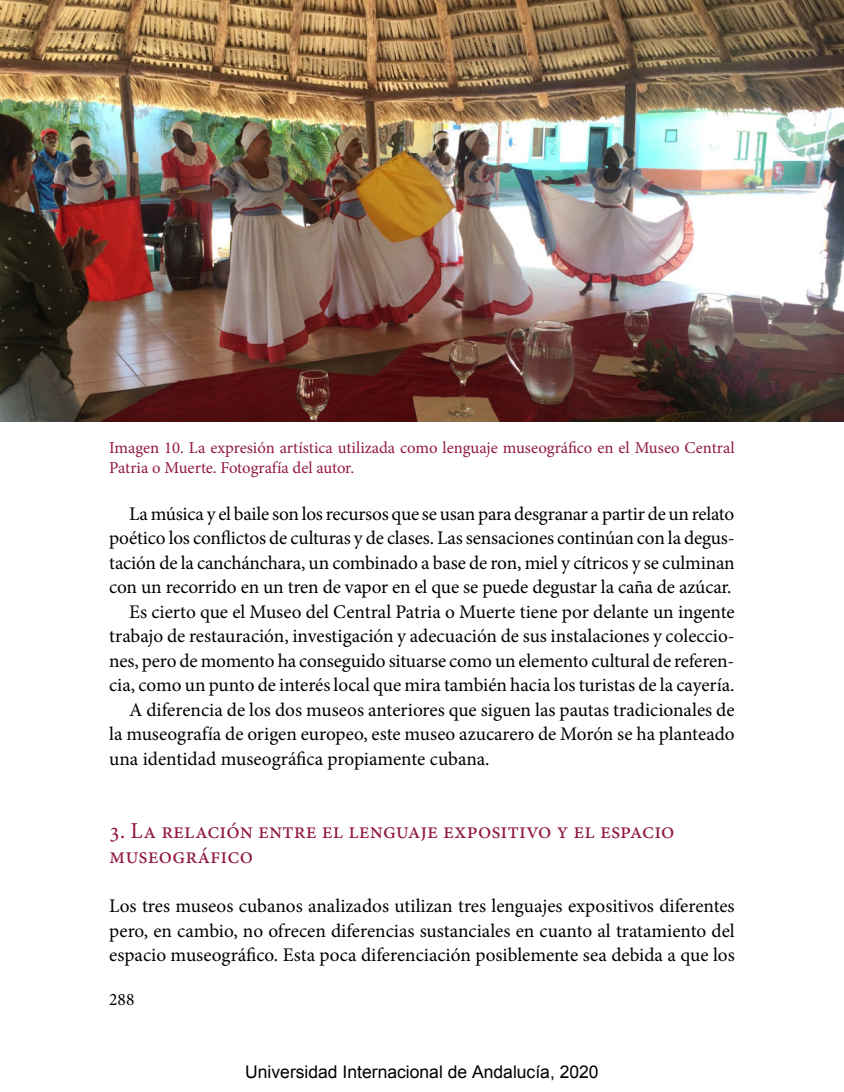
<style>
.page{position:relative;width:844px;height:1092px;background:#fff}
.page>*{position:absolute;margin:0;border:0;box-sizing:border-box;transform-origin:0 0}
.t1{font:22.75px/24.5px "Minion Pro";color:#91193c}
.t2{font:19.25px/24.5px "Minion Pro";letter-spacing:-.01em;color:#000;text-align:justify}
.t3{font:17.5px "Arial";color:#000}
.t4{font:17.5px "Minion Pro";color:#000}
.t5{font:16.62px/19.9px "Minion Pro";letter-spacing:-.015em;color:#91193c}
</style>
<div class="page">
<img style="left:0;top:0;width:843px;height:421px">
<p class="t5" style="left:109px;top:438px;width:626px">Imagen 10. La expresión artística utilizada como lenguaje museográfico en el Museo Central<br>Patria o Muerte. Fotografía del autor.</p>
<p class="t2" style="left:129px;top:501px;width:606px">La música y el baile son los recursos que se usan para desgranar a partir de un relato</p>
<p class="t2" style="left:109px;top:526px;width:626px">poético los conflictos de culturas y de clases. Las sensaciones continúan con la degus-</p>
<p class="t2" style="left:109px;top:550px;width:626px">tación de la canchánchara, un combinado a base de ron, miel y cítricos y se culminan</p>
<p class="t2" style="left:109px;top:575px;width:623px">con un recorrido en un tren de vapor en el que se puede degustar la caña de azúcar.</p>
<p class="t2" style="left:129px;top:599px;width:607px">Es cierto que el Museo del Central Patria o Muerte tiene por delante un ingente</p>
<p class="t2" style="left:109px;top:624px;width:627px">trabajo de restauración, investigación y adecuación de sus instalaciones y coleccio-</p>
<p class="t2" style="left:109px;top:648px;width:626px">nes, pero de momento ha conseguido situarse como un elemento cultural de referen-</p>
<p class="t2" style="left:109px;top:673px;width:626px">cia, como un punto de interés local que mira también hacia los turistas de la cayería.</p>
<p class="t2" style="left:129px;top:697px;width:607px">A diferencia de los dos museos anteriores que siguen las pautas tradicionales de</p>
<p class="t2" style="left:109px;top:722px;width:627px">la museografía de origen europeo, este museo azucarero de Morón se ha planteado</p>
<p class="t2" style="left:109px;top:746px;width:382px">una identidad museográfica propiamente cubana.</p>
<p class="t1" style="left:109px;top:819px;width:566px">3. La relación entre el lenguaje expositivo y el espacio museográfico</p>
<p class="t2" style="left:109px;top:893px;width:627px">Los tres museos cubanos analizados utilizan tres lenguajes expositivos diferentes pero, en cambio, no ofrecen diferencias sustanciales en cuanto al tratamiento del espacio museográfico. Esta poca diferenciación posiblemente sea debida a que los</p>
<p class="t4" style="left:109px;top:987px;width:27px">288</p>
<p class="t3" style="left:245px;top:1060px;width:355px">Universidad Internacional de Andalucía, 2020</p>
</div>
